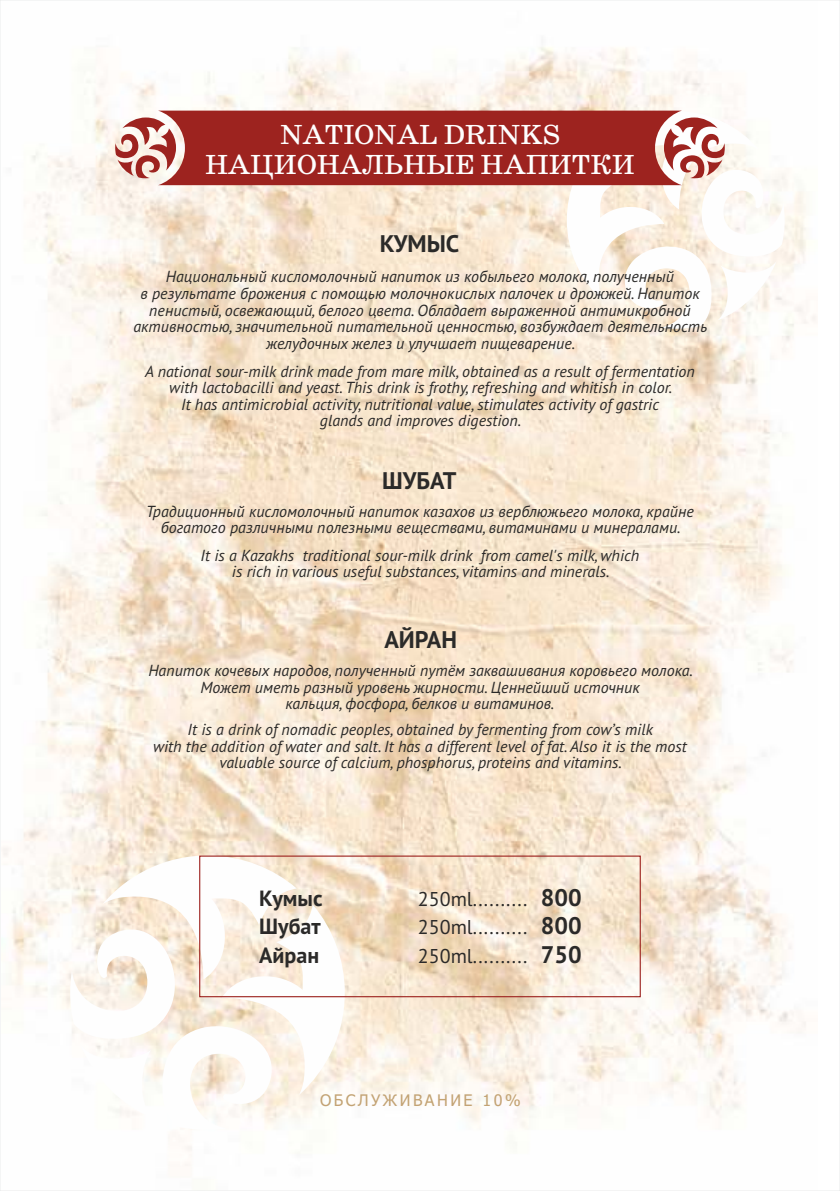
<style>
.page{position:relative;width:840px;height:1191px;background:#fff}
.page>*{position:absolute;margin:0;border:0;box-sizing:border-box;transform-origin:0 0}
.t1{font:28px/29.8px "KZ School";color:#fefefe;text-align:center}
.t2{font:700 24px/29.4px "PT Sans";color:#2b2a29}
.t3{font:700 22px/28.6px "PT Sans";color:#2b2a29;text-align:justify}
.t4{font:20px/28.6px "PT Sans";color:#2b2a29;text-align:justify}
.t5{font:italic 16px/16.6px "PT Sans";color:#2b2a29;text-align:center}
.t6{font:16px "Tahoma";letter-spacing:.155em;color:#c3a374}
</style>
<div class="page">
<img style="left:2px;top:47px;width:815px;height:1119px">
<svg style="left:566px;top:111px;width:218px;height:218px;fill:#fefaf6"></svg>
<svg style="left:70px;top:855px;width:274px;height:275px"></svg>
<svg style="left:115px;top:111px;width:609px;height:74px;fill:#9d231f"></svg>
<div style="left:199px;top:855px;width:441px;height:142px;border:1px solid #9d231f"></div>
<h1 class="t1" style="left:205px;top:120px;width:431px">NATIONAL DRINKS<br>НАЦИОНАЛЬНЫЕ НАПИТКИ</h1>
<h2 class="t2" style="left:379px;top:230px;width:81px">КУМЫС</h2>
<p class="t5" style="left:133px;top:270px;width:575px">Национальный кисломолочный напиток из кобыльего молока, полученный<br>в результате брожения c помощью молочнокислых палочек и дрожжей. Напиток пенистый, освежающий, белого цвета. Обладает выраженной антимикробной активностью, значительной питательной ценностью, возбуждает деятельность желудочных желез и улучшает пищеварение.</p>
<p class="t5" style="left:145px;top:364px;width:551px">A national sour-milk drink made from mare milk, obtained as a result of fermentation with lactobacilli and yeast. This drink is frothy, refreshing and whitish in color.<br>It has antimicrobial activity, nutritional value, stimulates activity of gastric<br>glands and improves digestion.</p>
<h2 class="t2" style="left:382px;top:468px;width:76px">ШУБАТ</h2>
<p class="t5" style="left:146px;top:504px;width:548px">Традиционный кисломолочный напиток казахов из верблюжьего молока, крайне богатого различными полезными веществами, витаминами и минералами.</p>
<p class="t5" style="left:200px;top:548px;width:440px">It is a Kazakhs traditional sour-milk drink from camel's milk, which is rich in various useful substances, vitamins and minerals.</p>
<h2 class="t2" style="left:384px;top:627px;width:74px">АЙРАН</h2>
<p class="t5" style="left:148px;top:663px;width:546px">Напиток кочевых народов, полученный путём заквашивания коровьего молока.<br>Может иметь разный уровень жирности. Ценнейший источник<br>кальция, фосфора, белков и витаминов.</p>
<p class="t5" style="left:153px;top:722px;width:535px">It is a drink of nomadic peoples, obtained by fermenting from cow’s milk<br>with the addition of water and salt. It has a different level of fat. Also it is the most valuable source of calcium, phosphorus, proteins and vitamins.</p>
<h3 class="t3" style="left:259px;top:885px;width:65px">Кумыс Шубат Айран</h3>
<p class="t4" style="left:417px;top:886px;width:111px">250ml..........<br>250ml..........<br>250ml..........</p>
<h2 class="t2" style="left:540px;top:885px;width:42px">800</h2>
<h2 class="t2" style="left:540px;top:912px;width:42px">800<br>750</h2>
<p class="t6" style="left:320px;top:1093px;width:202px">ОБСЛУЖИВАНИЕ 10%</p>
</div>
